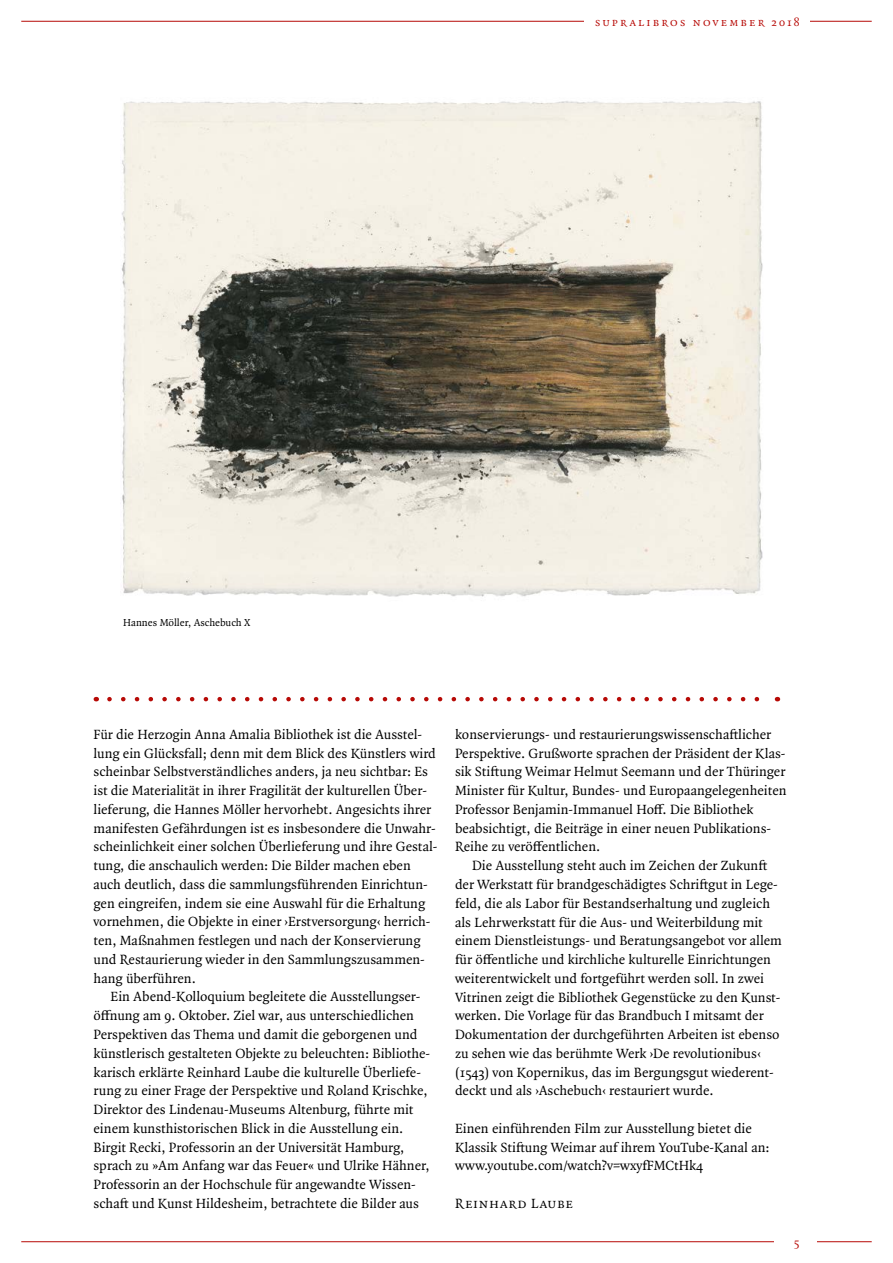
<style>
.page{position:relative;width:893px;height:1263px;background:#fff}
.page>*{position:absolute;margin:0;border:0;box-sizing:border-box;transform-origin:0 0}
.t1{font:14.25px/18.8px "Quadraat Pro";color:#000}
.t2{font:14.25px "Quadraat Pro";letter-spacing:.05em;color:#000}
.t3{font:12px "Quadraat Pro 3";letter-spacing:.175em;color:#b70a06}
.t4{font:12px "Quadraat Pro";color:#b70a06}
.t5{font:10.8px "Quadraat Pro";color:#000}
</style>
<div class="page">
<hr style="left:21px;top:1241px;width:851px;height:1px;background:#b70a06">
<hr style="left:21px;top:21px;width:851px;height:1px;background:#b70a06">
<div style="left:774px;top:1233px;width:42px;height:17px;background:#fff"></div>
<div style="left:585px;top:13px;width:225px;height:17px;background:#fff"></div>
<svg style="left:109px;top:697px;width:651px;height:4px"></svg>
<img style="left:121px;top:101px;width:642px;height:496px">
<p class="t3" style="left:595px;top:14px;width:206px">supralibros november 2018</p>
<p class="t5" style="left:123px;top:616px;width:129px">Hannes Möller, Aschebuch X</p>
<p class="t1" style="left:94px;top:725px;width:345px">Für die Herzogin Anna Amalia Bibliothek ist die Ausstel&shy;lung ein Glücksfall; denn mit dem Blick des Künstlers wird scheinbar Selbstverständliches anders, ja neu sichtbar: Es ist die Materialität in ihrer Fragilität der kulturellen Über&shy;lieferung, die Hannes Möller hervorhebt. Angesichts ihrer manifesten Gefährdungen ist es insbesondere die Unwahr&shy;scheinlichkeit einer solchen Überlieferung und ihre Gestal&shy;tung, die anschaulich werden: Die Bilder machen eben auch deutlich, dass die sammlungsführenden Einrichtun&shy;gen eingreifen, indem sie eine Auswahl für die Erhaltung vornehmen, die Objekte in einer ›Erstversorgung‹ herrich&shy;ten, Maßnahmen festlegen und nach der Konservierung und Restaurierung wieder in den Sammlungszusammen&shy;hang überführen.</p>
<p class="t1" style="left:94px;top:987px;width:338px;text-indent:17px">Ein Abend-Kolloquium begleitete die Ausstellungser&shy;öffnung am 9. Oktober. Ziel war, aus unterschiedlichen Perspektiven das Thema und damit die geborgenen und künstlerisch gestalteten Objekte zu beleuchten: Bibliothe&shy;karisch erklärte Reinhard Laube die kulturelle Überliefe&shy;rung zu einer Frage der Perspektive und Roland Krischke, Direktor des Lindenau-Museums Altenburg, führte mit einem kunsthistorischen Blick in die Ausstellung ein.<br>Birgit Recki, Professorin an der Universität Hamburg, sprach zu »Am Anfang war das Feuer« und Ulrike Hähner, Professorin an der Hochschule für angewandte Wissen&shy;schaft und Kunst Hildesheim, betrachtete die Bilder aus</p>
<p class="t1" style="left:455px;top:725px;width:333px">konservierungs- und restaurierungswissenschaftlicher Perspektive. Grußworte sprachen der Präsident der Klas&shy;sik Stiftung Weimar Helmut Seemann und der Thüringer Minister für Kultur, Bundes- und Europaangelegenheiten Professor Benjamin-Immanuel Hoff. Die Bibliothek beabsichtigt, die Beiträge in einer neuen Publikations-Reihe zu veröffentlichen.</p>
<p class="t1" style="left:455px;top:856px;width:329px;text-indent:17px">Die Ausstellung steht auch im Zeichen der Zukunft der Werkstatt für brandgeschädigtes Schriftgut in Lege&shy;feld, die als Labor für Bestandserhaltung und zugleich als Lehrwerkstatt für die Aus- und Weiterbildung mit einem Dienstleistungs- und Beratungsangebot vor allem für öffentliche und kirchliche kulturelle Einrichtungen weiterentwickelt und fortgeführt werden soll. In zwei Vitrinen zeigt die Bibliothek Gegenstücke zu den Kunst&shy;werken. Die Vorlage für das Brandbuch I mitsamt der Dokumentation der durchgeführten Arbeiten ist ebenso zu sehen wie das berühmte Werk ›De revolutionibus‹ (1543) von Kopernikus, das im Bergungsgut wiederent&shy;deckt und als ›Aschebuch‹ restauriert wurde.</p>
<p class="t1" style="left:455px;top:1119px;width:316px">Einen einführenden Film zur Ausstellung bietet die<br>Klassik Stiftung Weimar auf ihrem YouTube-Kanal an: www.youtube. com/watch?v=wxyfFMCtHk4</p>
<p class="t2" style="left:455px;top:1193px;width:119px">Reinhard Laube</p>
<p class="t4" style="left:794px;top:1234px;width:7px">5</p>
</div>
